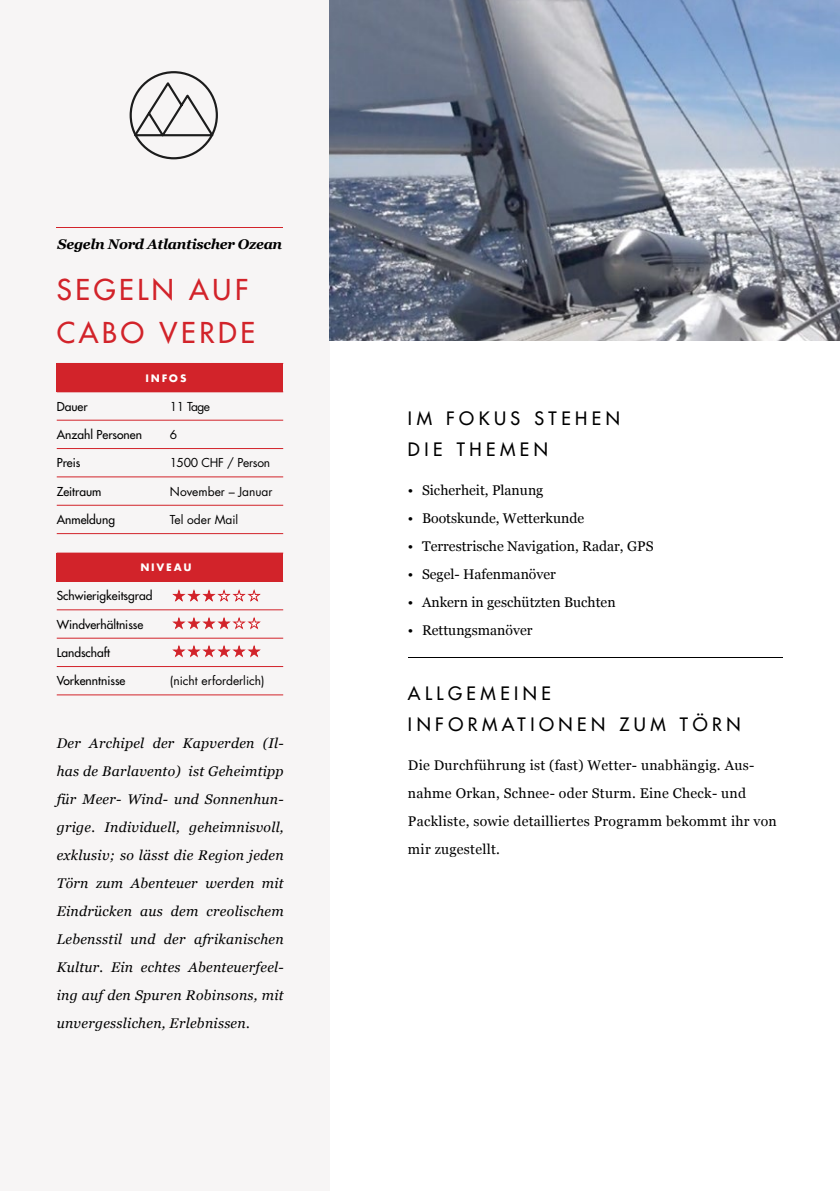
<style>
.page{position:relative;width:840px;height:1191px;background:#fff}
.page>*{position:absolute;margin:0;border:0;box-sizing:border-box;transform-origin:0 0}
.t1{font:28px/42.8px "Futura";letter-spacing:.13em;color:#d2232a}
.t2{font:18px "Futura";letter-spacing:.25em;color:#000}
.t3{font:italic 14px/28px "Georgia";letter-spacing:.02em;color:#000;text-align:justify}
.t4{font:14px/28px "Georgia";letter-spacing:.02em;color:#000}
.t5{font:14px "Georgia";color:#000}
.t6{font:italic 700 14px "Georgia";letter-spacing:-.02em;color:#000}
.t7{font:12px "Futura";color:#000}
.t8{font:12px "Futura";color:#000}
.t9{font:12px "Futura";letter-spacing:-.02em;color:#000}
.t10{font:700 10px "Futura";letter-spacing:.18em;color:#fff}
</style>
<div class="page">
<div style="left:0;top:0;width:329px;height:1191px;background:#f7f5f5"></div>
<svg style="left:132px;top:79px;width:84px;height:58px"></svg>
<div style="left:129px;top:71px;width:89px;height:88px;border:2px solid #1c1c1c;border-radius:50%"></div>
<hr style="left:57px;top:227px;width:226px;height:1px;background:#d2232a">
<div style="left:57px;top:363px;width:226px;height:29px;background:#d2232a"></div>
<hr style="left:57px;top:420px;width:113px;height:1px;background:#d2232a">
<hr style="left:170px;top:420px;width:113px;height:1px;background:#d2232a">
<hr style="left:57px;top:448px;width:113px;height:1px;background:#d2232a">
<hr style="left:170px;top:448px;width:113px;height:1px;background:#d2232a">
<hr style="left:57px;top:476px;width:113px;height:1px;background:#d2232a">
<hr style="left:170px;top:476px;width:113px;height:1px;background:#d2232a">
<hr style="left:57px;top:505px;width:113px;height:1px;background:#d2232a">
<hr style="left:170px;top:505px;width:113px;height:1px;background:#d2232a">
<hr style="left:57px;top:533px;width:113px;height:1px;background:#d2232a">
<hr style="left:170px;top:533px;width:113px;height:1px;background:#d2232a">
<div style="left:57px;top:553px;width:226px;height:28px;background:#d2232a"></div>
<hr style="left:57px;top:552px;width:113px;height:1px;background:#d2232a">
<hr style="left:170px;top:552px;width:113px;height:1px;background:#d2232a">
<hr style="left:57px;top:581px;width:113px;height:1px;background:#d2232a">
<hr style="left:170px;top:581px;width:113px;height:1px;background:#d2232a">
<hr style="left:57px;top:609px;width:113px;height:1px;background:#d2232a">
<hr style="left:170px;top:609px;width:113px;height:1px;background:#d2232a">
<hr style="left:57px;top:637px;width:113px;height:1px;background:#d2232a">
<hr style="left:170px;top:637px;width:113px;height:1px;background:#d2232a">
<hr style="left:57px;top:666px;width:113px;height:1px;background:#d2232a">
<hr style="left:170px;top:666px;width:113px;height:1px;background:#d2232a">
<hr style="left:57px;top:694px;width:113px;height:1px;background:#d2232a">
<hr style="left:170px;top:694px;width:113px;height:1px;background:#d2232a">
<img style="left:329px;top:0;width:510px;height:340px">
<svg style="left:172px;top:590px;width:89px;height:12px"></svg>
<svg style="left:172px;top:617px;width:89px;height:13px"></svg>
<svg style="left:172px;top:645px;width:89px;height:12px"></svg>
<hr style="left:408px;top:657px;width:374px;height:1px;background:#000">
<p class="t6" style="left:58px;top:234px;width:226px">Segeln Nord Atlantischer Ozean</p>
<p class="t1" style="left:57px;top:268px;width:200px">SEGELN AUF<br>CABO VERDE</p>
<p class="t10" style="left:145px;top:371px;width:43px">INFOS</p>
<p class="t7" style="left:57px;top:398px;width:32px">Dauer</p>
<p class="t8" style="left:170px;top:398px;width:42px">11 Tage</p>
<p class="t7" style="left:57px;top:427px;width:87px">Anzahl Personen</p>
<p class="t8" style="left:170px;top:426px;width:9px">6</p>
<p class="t7" style="left:57px;top:455px;width:25px">Preis</p>
<p class="t9" style="left:170px;top:455px;width:102px">1500 CHF / Person</p>
<p class="t7" style="left:57px;top:483px;width:46px">Zeitraum</p>
<p class="t8" style="left:170px;top:483px;width:104px">November – Januar</p>
<p class="t7" style="left:57px;top:512px;width:60px">Anmeldung</p>
<p class="t8" style="left:170px;top:511px;width:70px">Tel oder Mail</p>
<p class="t10" style="left:140px;top:560px;width:53px">NIVEAU</p>
<p class="t7" style="left:57px;top:588px;width:97px">Schwierigkeitsgrad</p>
<p class="t7" style="left:57px;top:616px;width:88px">Windverhältnisse</p>
<p class="t7" style="left:57px;top:645px;width:55px">Landschaft</p>
<p class="t7" style="left:57px;top:673px;width:70px">Vorkenntnisse</p>
<p class="t8" style="left:170px;top:672px;width:96px">(nicht erforderlich)</p>
<p class="t3" style="left:57px;top:728px;width:228px">Der Archipel der Kapverden (Il&shy;has de Barlavento) ist Geheimtipp für Meer- Wind- und Sonnenhun&shy;grige. Individuell, geheimnisvoll, exklusiv; so lässt die Region jeden Törn zum Abenteuer werden mit Eindrücken aus dem creolischem Lebensstil und der afrikanischen Kultur. Ein echtes Abenteuerfeel&shy;ing auf den Spuren Robinsons, mit unvergesslichen, Erlebnissen.</p>
<p class="t2" style="left:408px;top:407px;width:213px">IM FOKUS STEHEN</p>
<p class="t2" style="left:408px;top:438px;width:141px">DIE THEMEN</p>
<p class="t5" style="left:408px;top:480px;width:137px">• Sicherheit, Planung</p>
<p class="t5" style="left:408px;top:508px;width:178px">• Bootskunde, Wetterkunde</p>
<p class="t5" style="left:408px;top:536px;width:247px">• Terrestrische Navigation, Radar, GPS</p>
<p class="t5" style="left:408px;top:564px;width:149px">• Segel- Hafenmanöver</p>
<p class="t5" style="left:408px;top:592px;width:209px">• Ankern in geschützten Buchten</p>
<p class="t5" style="left:408px;top:620px;width:126px">• Rettungsmanöver</p>
<p class="t2" style="left:408px;top:681px;width:144px">ALLGEMEINE</p>
<p class="t2" style="left:408px;top:712px;width:334px">INFORMATIONEN ZUM TÖRN</p>
<p class="t4" style="left:408px;top:750px;width:370px">Die Durchführung ist (fast) Wetter- unabhängig. Aus&shy;nahme Orkan, Schnee- oder Sturm. Eine Check- und Packliste, sowie detailliertes Programm bekommt ihr von mir zugestellt.</p>
</div>
